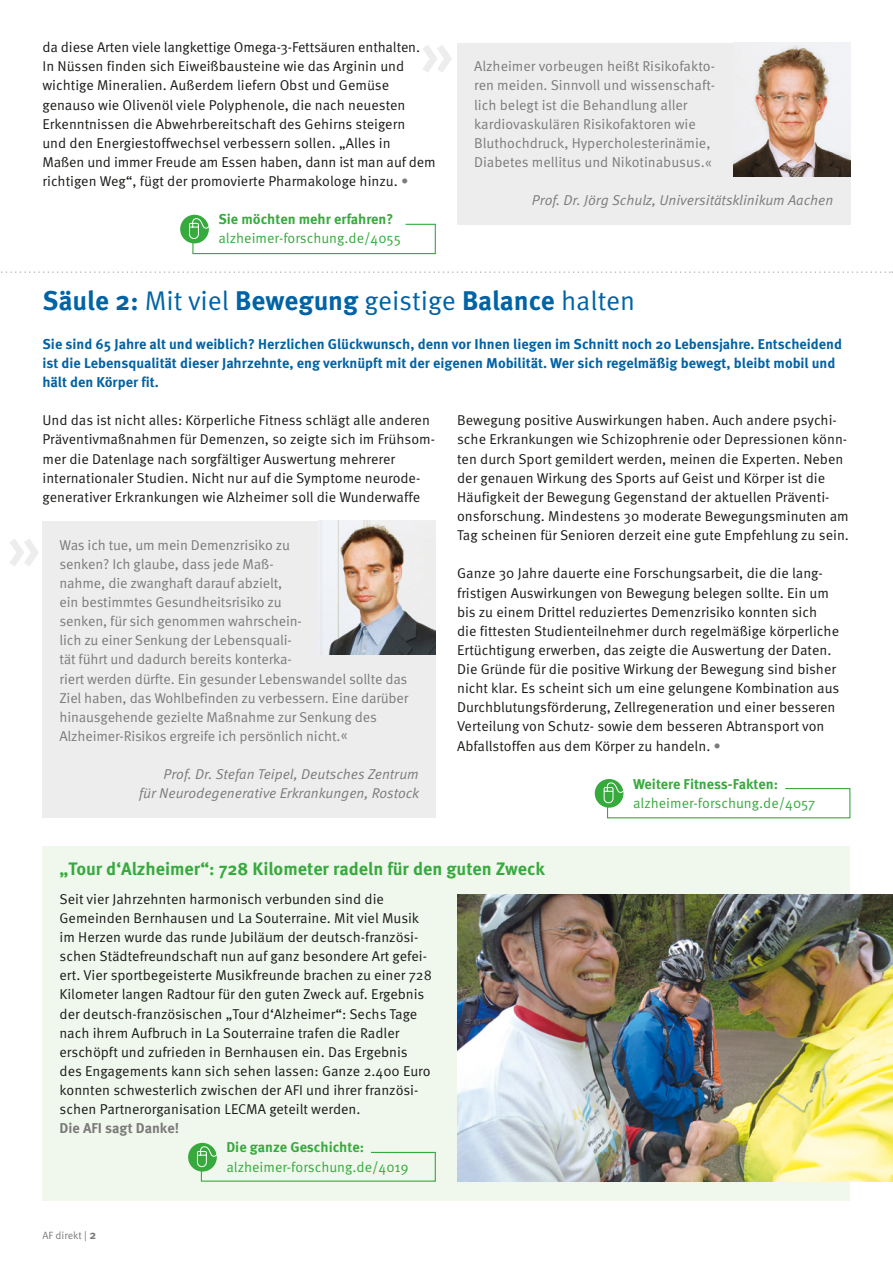
<style>
.page{position:relative;width:893px;height:1263px;background:#fff}
.page>*{position:absolute;margin:0;border:0;box-sizing:border-box;transform-origin:0 0}
.t1{font:700 27px "Meta OT";color:#0063a5}
.t2{font:700 18px "Meta OT";color:#37aa3e}
.t3{font:14.25px/19.2px "Meta OT";color:#1a1a18}
.t4{font:14.25px/19.2px "Meta OT";letter-spacing:-.01em;color:#7b7b7a}
.t5{font:700 14.25px/19.2px "Meta OT";color:#0063a5}
.t6{font:italic 14.25px/19.2px "Meta OT";color:#7b7b7a;text-align:right}
.t7{font:14.25px "Meta OT";color:#37aa3e}
.t8{font:700 14.25px "Meta OT";color:#37aa3e}
.t9{font:700 14.25px "Meta OT";color:#7b7b7a}
.t10{font:10.5px "Meta OT";color:#7b7b7a}
.s1{color:#7b7b7a}
.s2{font-weight:400}
.s3{font-weight:700;font-size:12px}
</style>
<div class="page">
<div style="left:457px;top:43px;width:393px;height:181px;background:#ededed"></div>
<img style="left:733px;top:46px;width:117px;height:130px">
<div style="left:43px;top:521px;width:393px;height:296px;background:#ededed"></div>
<img style="left:323px;top:521px;width:113px;height:134px">
<div style="left:43px;top:846px;width:807px;height:354px;background:#f0f7ed"></div>
<div style="left:180px;top:215px;width:29px;height:28px;background:#37aa3e;border-radius:50%"></div>
<svg style="left:189px;top:218px;width:247px;height:37px"></svg>
<div style="left:188px;top:1143px;width:29px;height:28px;background:#37aa3e;border-radius:50%"></div>
<svg style="left:197px;top:1146px;width:239px;height:36px"></svg>
<svg style="left:1px;top:271px;width:892px;height:2px"></svg>
<img style="left:457px;top:894px;width:436px;height:287px">
<div style="left:595px;top:779px;width:28px;height:29px;background:#37aa3e;border-radius:50%"></div>
<svg style="left:603px;top:782px;width:248px;height:37px"></svg>
<p class="t3" style="left:43px;top:38px;width:395px">da diese Arten viele langkettige Omega-3-Fettsäuren enthalten.<br>In Nüssen finden sich Eiweißbausteine wie das Arginin und wichtige Mineralien. Außerdem liefern Obst und Gemüse genauso wie Olivenöl viele Polyphenole, die nach neuesten Erkenntnissen die Abwehrbereitschaft des Gehirns steigern<br>und den Energiestoffwechsel verbessern sollen. „Alles in Maßen und immer Freude am Essen haben, dann ist man auf dem richtigen Weg“, fügt der promovierte Pharmakologe hinzu. <span class="s1">•</span></p>
<p class="t8" style="left:218px;top:211px;width:176px">Sie möchten mehr erfahren?</p>
<p class="t7" style="left:218px;top:230px;width:184px">alzheimer-forschung.de/4055</p>
<p class="t4" style="left:474px;top:57px;width:243px">Alzheimer vorbeugen heißt Risikofakto&shy;ren meiden. Sinnvoll und wissenschaft&shy;lich belegt ist die Behandlung aller kardiovaskulären Risikofaktoren wie Bluthochdruck, Hypercholesterinämie, Diabetes mellitus und Nikotinabusus.«</p>
<p class="t6" style="left:532px;top:191px;width:303px">Prof. Dr. Jörg Schulz, Universitätsklinikum Aachen</p>
<h1 class="t1" style="left:43px;top:285px;width:594px">Säule 2: <span class="s2">Mit viel</span> Bewegung <span class="s2">geistige</span> Balance <span class="s2">halten</span></h1>
<p class="t5" style="left:43px;top:335px;width:801px">Sie sind 65 Jahre alt und weiblich? Herzlichen Glückwunsch, denn vor Ihnen liegen im Schnitt noch 20 Lebensjahre. Entscheidend ist die Lebensqualität dieser Jahrzehnte, eng verknüpft mit der eigenen Mobilität. Wer sich regelmäßig bewegt, bleibt mobil und hält den Körper fit.</p>
<p class="t3" style="left:43px;top:411px;width:394px">Und das ist nicht alles: Körperliche Fitness schlägt alle anderen Präventivmaßnahmen für Demenzen, so zeigte sich im Frühsom&shy;mer die Datenlage nach sorgfältiger Auswertung mehrerer internationaler Studien. Nicht nur auf die Symptome neurode&shy;generativer Erkrankungen wie Alzheimer soll die Wunderwaffe</p>
<p class="t4" style="left:60px;top:535px;width:350px">Was ich tue, um mein Demenzrisiko zu<br>senken? Ich glaube, dass jede Maß-<br>nahme, die zwanghaft darauf abzielt,<br>ein bestimmtes Gesundheitsrisiko zu<br>senken, für sich genommen wahrschein-<br>lich zu einer Senkung der Lebensquali-<br>tät führt und dadurch bereits konterka-<br>riert werden dürfte. Ein gesunder Lebenswandel sollte das Ziel haben, das Wohlbefinden zu verbessern. Eine darüber hinausgehende gezielte Maßnahme zur Senkung des Alzheimer-Risikos ergreife ich persönlich nicht.«</p>
<p class="t6" style="left:139px;top:765px;width:281px">Prof. Dr. Stefan Teipel, Deutsches Zentrum<br>für Neurodegenerative Erkrankungen, Rostock</p>
<p class="t3" style="left:457px;top:411px;width:393px">Bewegung positive Auswirkungen haben. Auch andere psychi&shy;sche Erkrankungen wie Schizophrenie oder Depressionen könn&shy;ten durch Sport gemildert werden, meinen die Experten. Neben der genauen Wirkung des Sports auf Geist und Körper ist die Häufigkeit der Bewegung Gegenstand der aktuellen Präventi&shy;onsforschung. Mindestens 30 moderate Bewegungsminuten am Tag scheinen für Senioren derzeit eine gute Empfehlung zu sein.</p>
<p class="t3" style="left:457px;top:564px;width:384px">Ganze 30 Jahre dauerte eine Forschungsarbeit, die die lang&shy;fristigen Auswirkungen von Bewegung belegen sollte. Ein um bis zu einem Drittel reduziertes Demenzrisiko konnten sich die fittesten Studienteilnehmer durch regelmäßige körperliche Ertüchtigung erwerben, das zeigte die Auswertung der Daten.<br>Die Gründe für die positive Wirkung der Bewegung sind bisher nicht klar. Es scheint sich um eine gelungene Kombination aus Durchblutungsförderung, Zellregeneration und einer besseren Verteilung von Schutz- sowie dem besseren Abtransport von Abfallstoffen aus dem Körper zu handeln. <span class="s1">•</span></p>
<p class="t8" style="left:633px;top:775px;width:147px">Weitere Fitness-Fakten:</p>
<p class="t7" style="left:633px;top:795px;width:184px">alzheimer-forschung.de/4057</p>
<p class="t2" style="left:60px;top:858px;width:487px">„Tour d‘Alzheimer“: 728 Kilometer radeln für den guten Zweck</p>
<p class="t3" style="left:60px;top:889px;width:374px">Seit vier Jahrzehnten harmonisch verbunden sind die Gemeinden Bernhausen und La Souterraine. Mit viel Musik im Herzen wurde das runde Jubiläum der deutsch-französi&shy;schen Städtefreundschaft nun auf ganz besondere Art gefei&shy;ert. Vier sportbegeisterte Musikfreunde brachen zu einer 728<br>Kilometer langen Radtour für den guten Zweck auf. Ergebnis der deutsch-französischen „Tour d‘Alzheimer“: Sechs Tage nach ihrem Aufbruch in La Souterraine trafen die Radler erschöpft und zufrieden in Bernhausen ein. Das Ergebnis des Engagements kann sich sehen lassen: Ganze 2.400 Euro konnten schwesterlich zwischen der AFI und ihrer französi&shy;schen Partnerorganisation LECMA geteilt werden.</p>
<p class="t9" style="left:60px;top:1120px;width:121px">Die AFI sagt Danke!</p>
<p class="t10" style="left:43px;top:1229px;width:55px">AF direkt | <span class="s3">2</span></p>
<p class="t8" style="left:226px;top:1139px;width:139px">Die ganze Geschichte:</p>
<p class="t7" style="left:226px;top:1158px;width:184px">alzheimer-forschung.de/4019</p>
</div>
